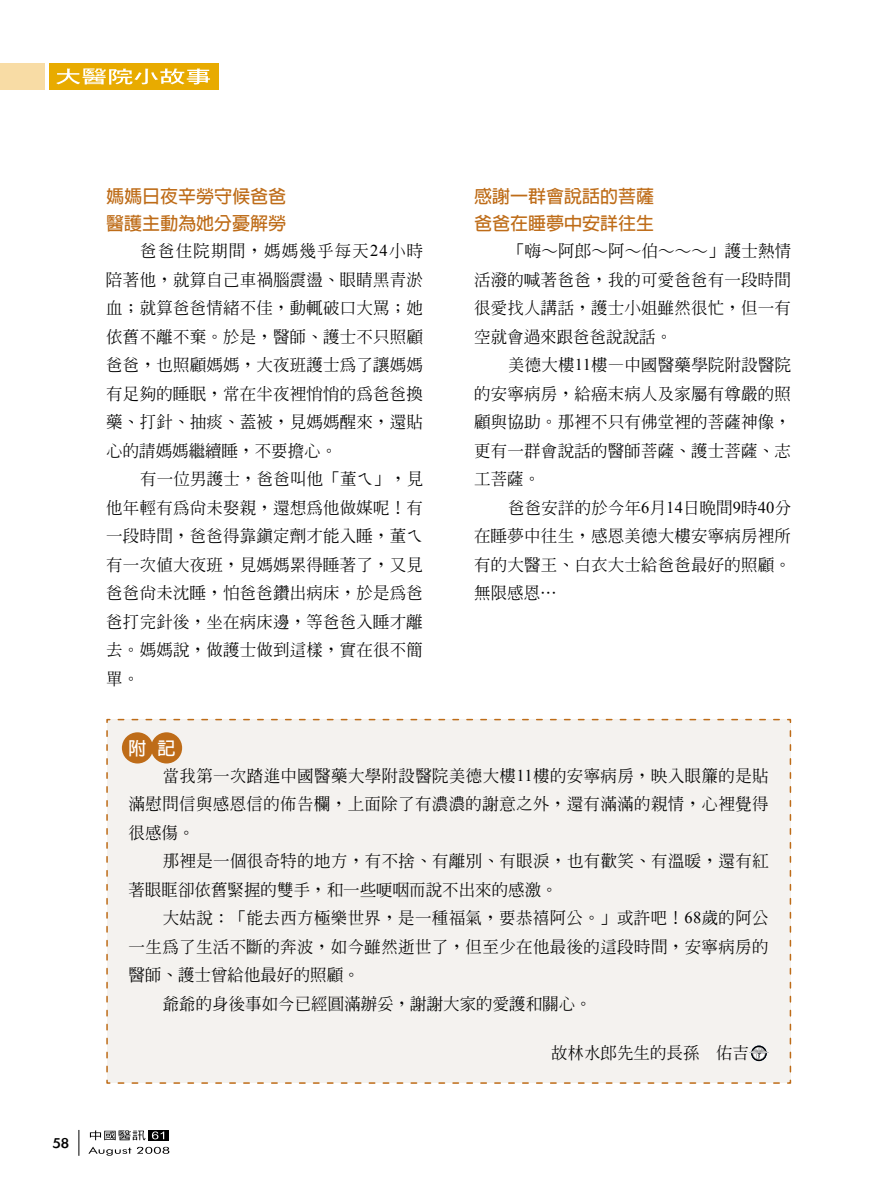
<style>
.page{position:relative;width:893px;height:1191px;background:#fff}
.page>*{position:absolute;margin:0;border:0;box-sizing:border-box;transform-origin:0 0}
.t1{font:700 18px/27px "Lin Gothic";color:#be6c18}
.t2{font:700 18px "Lin Gothic";color:#fff}
.t3{font:500 16.5px/28.5px "Inn Ming";letter-spacing:.01em;color:#000;text-align:justify}
.t4{font:16.2px "Li Gothic Med";color:#000;scale:1.11 1}
.s1{font-family:"Times New Roman";font-weight:400}
</style>
<div class="page">
<div style="left:106px;top:718px;width:686px;height:366px;background:#f4f2ef"></div>
<div style="left:122px;top:732px;width:31px;height:31px;background:#be6c18;border-radius:50%"></div>
<div style="left:151px;top:732px;width:31px;height:31px;background:#be6c18;border-radius:50%"></div>
<svg style="left:751px;top:1045px;width:16px;height:16px"></svg>
<svg style="left:749px;top:1047px;width:20px;height:12px"></svg>
<svg style="left:149px;top:1130px;width:20px;height:10px"></svg>
<svg style="left:90px;top:1130px;width:56px;height:10px"></svg>
<svg style="left:152px;top:1131px;width:12px;height:8px"></svg>
<svg style="left:88px;top:1146px;width:43px;height:9px"></svg>
<svg style="left:137px;top:1146px;width:32px;height:7px"></svg>
<svg style="left:79px;top:1130px;width:1px;height:25px"></svg>
<div style="left:49px;top:64px;width:169px;height:26px;background:#e8ab00"></div>
<div style="left:0;top:64px;width:44px;height:26px;background:#f8dca5"></div>
<svg style="left:56px;top:68px;width:154px;height:17px"></svg>
<p class="t4" style="left:53px;top:1134px;width:17px">58</p>
<p class="t1" style="left:106px;top:183px;width:181px">媽媽日夜辛勞守候爸爸醫護主動為她分憂解勞</p>
<p class="t3" style="left:106px;top:236px;width:318px;text-indent:34px">爸爸住院期間，媽媽幾乎每天<span class="s1">24</span>小時陪著他，就算自己車禍腦震盪、眼睛黑青淤血；就算爸爸情緒不佳，動輒破口大罵；她依舊不離不棄。於是，醫師、護士不只照顧爸爸，也照顧媽媽，大夜班護士為了讓媽媽有足夠的睡眠，常在半夜裡悄悄的為爸爸換藥、打針、抽痰、蓋被，見媽媽醒來，還貼心的請媽媽繼續睡，不要擔心。</p>
<p class="t3" style="left:106px;top:464px;width:318px;text-indent:34px">有一位男護士，爸爸叫他「董ㄟ」，見他年輕有為尚未娶親，還想為他做媒呢！有一段時間，爸爸得靠鎮定劑才能入睡，董ㄟ有一次值大夜班，見媽媽累得睡著了，又見爸爸尚未沈睡，怕爸爸鑽出病床，於是為爸爸打完針後，坐在病床邊，等爸爸入睡才離去。媽媽說，做護士做到這樣，實在很不簡單。</p>
<p class="t1" style="left:474px;top:183px;width:181px">感謝一群會說話的菩薩爸爸在睡夢中安詳往生</p>
<p class="t3" style="left:474px;top:236px;width:318px;text-indent:34px">「嗨∼阿郎∼阿∼伯∼∼∼」護士熱情活潑的喊著爸爸，我的可愛爸爸有一段時間很愛找人講話，護士小姐雖然很忙，但一有空就會過來跟爸爸說說話。</p>
<p class="t3" style="left:474px;top:350px;width:318px;text-indent:34px">美德大樓<span class="s1">11</span>樓—中國醫藥學院附設醫院的安寧病房，給癌末病人及家屬有尊嚴的照顧與協助。那裡不只有佛堂裡的菩薩神像，更有一群會說話的醫師菩薩、護士菩薩、志工菩薩。</p>
<p class="t3" style="left:474px;top:493px;width:318px;text-indent:34px">爸爸安詳的於今年<span class="s1">6</span>月<span class="s1">14</span>日晚間<span class="s1">9</span>時<span class="s1">40</span>分在睡夢中往生，感恩美德大樓安寧病房裡所有的大醫王、白衣大士給爸爸最好的照顧。無限感恩⋯</p>
<p class="t2" style="left:129px;top:739px;width:48px">附 記</p>
<p class="t3" style="left:129px;top:761px;width:642px;text-indent:34px">當我第一次踏進中國醫藥大學附設醫院美德大樓<span class="s1">11</span>樓的安寧病房，映入眼簾的是貼滿慰問信與感恩信的佈告欄，上面除了有濃濃的謝意之外，還有滿滿的親情，心裡覺得很感傷。</p>
<p class="t3" style="left:129px;top:846px;width:642px;text-indent:34px">那裡是一個很奇特的地方，有不捨、有離別、有眼淚，也有歡笑、有溫暖，還有紅著眼眶卻依舊緊握的雙手，和一些哽咽而說不出來的感激。</p>
<p class="t3" style="left:163px;top:903px;width:608px">大姑說：「能去西方極樂世界，是一種福氣，要恭禧阿公。」或許吧！<span class="s1">68</span>歲的阿公</p>
<p class="t3" style="left:129px;top:932px;width:641px">一生為了生活不斷的奔波，如今雖然逝世了，但至少在他最後的這段時間，安寧病房的</p>
<p class="t3" style="left:129px;top:960px;width:232px">醫師、護士曾給他最好的照顧。</p>
<p class="t3" style="left:163px;top:989px;width:431px">爺爺的身後事如今已經圓滿辦妥，謝謝大家的愛護和關心。</p>
<p class="t3" style="left:551px;top:1039px;width:199px">故林水郎先生的長孫　佑吉</p>
</div>
